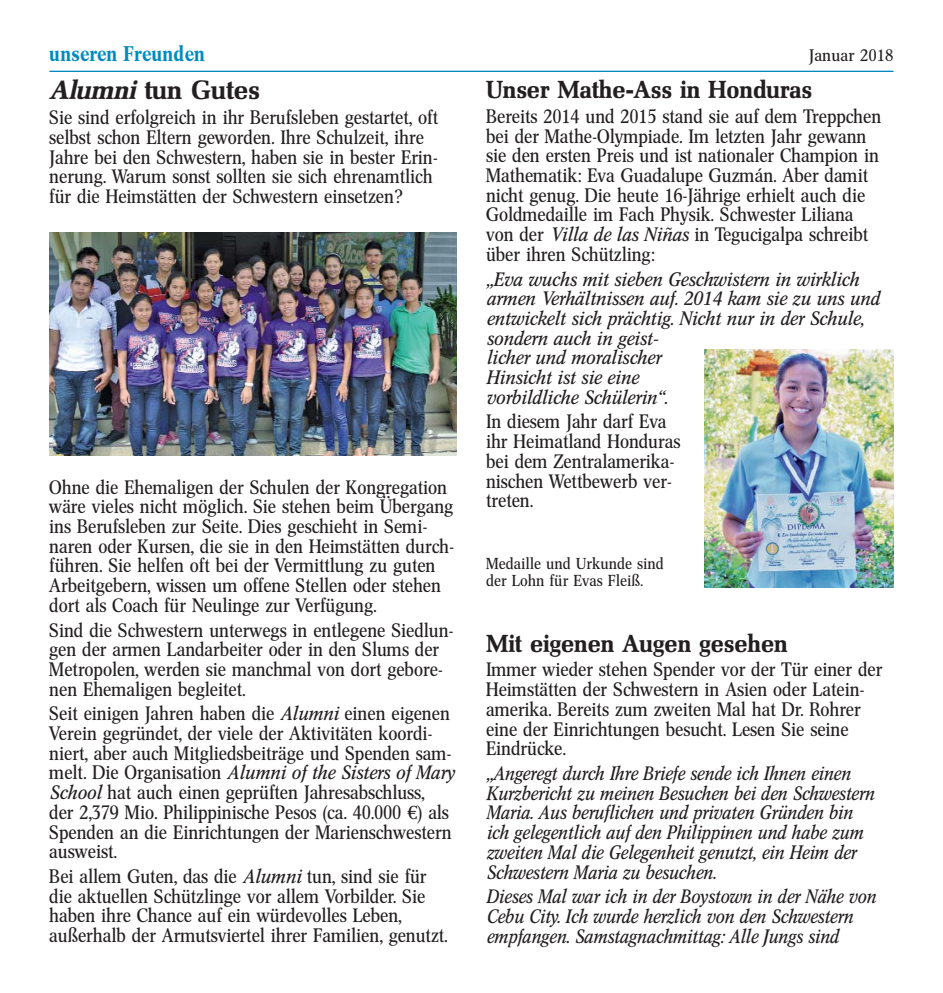
<style>
.page{position:relative;width:943px;height:993px;background:#fff}
.page>*{position:absolute;margin:0;border:0;box-sizing:border-box;transform-origin:0 0}
.t1{font:26.25px "Mel Bol";color:#231f20}
.t2{font:24.5px "Mel Bol";color:#231f20}
.t3{font:21px "Cnn Med";letter-spacing:.02em;color:#008bbf}
.t4{font:19.25px/19.6px "Cnn Reg";letter-spacing:.01em;color:#231f20;scale:1.05 1}
.t5{font:19.25px/19.6px "Cnn Ita";letter-spacing:.01em;color:#231f20;scale:1.05 1}
.t6{font:19.25px/19.6px "Cnn Ita";letter-spacing:.01em;color:#231f20}
.t7{font:16.62px "Cnn Reg";letter-spacing:.015em;color:#231f20;scale:1.1 1}
.t8{font:15.75px/16.6px "Cnn Reg";letter-spacing:.015em;color:#231f20;scale:1.07 1}
.s1{font-style:italic}
.s2{font-family:"Cnn Ita"}
.s3{font-family:"Cnn Reg"}
.s4{font-family:"Euro Serif"}
</style>
<div class="page">
<hr style="left:50px;top:71px;width:843px;height:1px;background:#008bbf">
<img style="left:50px;top:232px;width:406px;height:224px">
<img style="left:704px;top:349px;width:189px;height:238px">
<p class="t3" style="left:50px;top:43px;width:157px">unseren Freunden</p>
<p class="t7" style="left:809px;top:47px;width:78px">Januar 2018</p>
<h1 class="t1" style="left:50px;top:78px;width:212px"><span class="s1">Alumni</span> tun Gutes</h1>
<p class="t4" style="left:50px;top:109px;width:371px">Sie sind erfolgreich in ihr Berufsleben gestartet, oft selbst schon Eltern geworden. Ihre Schulzeit, ihre Jahre bei den Schwestern, haben sie in bester Erin&shy;nerung. Warum sonst sollten sie sich ehrenamtlich für die Heimstätten der Schwestern einsetzen?</p>
<p class="t2" style="left:486px;top:78px;width:327px">Unser Mathe-Ass in Honduras</p>
<p class="t4" style="left:486px;top:107px;width:378px">Bereits 2014 und 2015 stand sie auf dem Treppchen bei der Mathe-Olympiade. Im letzten Jahr gewann sie den ersten Preis und ist nationaler Champion in Mathematik: Eva Guadalupe Guzmán. Aber damit nicht genug. Die heute 16-Jährige erhielt auch die Goldmedaille im Fach Physik. Schwester Liliana von der <span class="s2">Villa de las Niñas</span> in Tegucigalpa schreibt über ihren Schützling:</p>
<p class="t5" style="left:486px;top:270px;width:376px">„Eva wuchs mit sieben Geschwistern in wirklich armen Verhältnissen auf. 2014 kam sie zu uns und entwickelt sich prächtig. Nicht nur in der Schule, sondern auch in geist-<br>licher und moralischer<br>Hinsicht ist sie eine<br>vorbildliche Schülerin“.</p>
<p class="t4" style="left:486px;top:413px;width:186px">In diesem Jahr darf Eva ihr Heimatland Honduras bei dem Zentralamerika&shy;nischen Wettbewerb ver&shy;treten.</p>
<p class="t4" style="left:50px;top:478px;width:387px">Ohne die Ehemaligen der Schulen der Kongregation wäre vieles nicht möglich. Sie stehen beim Übergang ins Berufsleben zur Seite. Dies geschieht in Semi&shy;naren oder Kursen, die sie in den Heimstätten durch&shy;führen. Sie helfen oft bei der Vermittlung zu guten Arbeitgebern, wissen um offene Stellen oder stehen dort als Coach für Neulinge zur Verfügung.</p>
<p class="t4" style="left:50px;top:621px;width:386px">Sind die Schwestern unterwegs in entlegene Siedlun&shy;gen der armen Landarbeiter oder in den Slums der Metropolen, werden sie manchmal von dort gebore&shy;nen Ehemaligen begleitet.</p>
<p class="t4" style="left:50px;top:704px;width:384px">Seit einigen Jahren haben die <span class="s2">Alumni</span> einen eigenen<br>Verein gegründet, der viele der Aktivitäten koordi&shy;niert, aber auch Mitgliedsbeiträge und Spenden sam-</p>
<p class="t5" style="left:50px;top:763px;width:387px"><span class="s3">melt. Die Organisation</span> Alumni of the Sisters of Mary</p>
<p class="t4" style="left:50px;top:783px;width:384px"><span class="s2">School</span> hat auch einen geprüften Jahresabschluss, der 2,379 Mio. Philippinische Pesos (ca. 40.000 <span class="s4">€</span>) als Spenden an die Einrichtungen der Marienschwestern ausweist.</p>
<p class="t4" style="left:50px;top:867px;width:381px">Bei allem Guten, das die <span class="s2">Alumni</span> tun, sind sie für die aktuellen Schützlinge vor allem Vorbilder. Sie haben ihre Chance auf ein würdevolles Leben, außerhalb der Armutsviertel ihrer Familien, genutzt.</p>
<p class="t8" style="left:486px;top:556px;width:167px">Medaille und Urkunde sind der Lohn für Evas Fleiß.</p>
<p class="t2" style="left:486px;top:631px;width:303px">Mit eigenen Augen gesehen</p>
<p class="t4" style="left:486px;top:660px;width:379px">Immer wieder stehen Spender vor der Tür einer der Heimstätten der Schwestern in Asien oder Latein&shy;amerika. Bereits zum zweiten Mal hat Dr. Rohrer eine der Einrichtungen besucht. Lesen Sie seine Eindrücke.</p>
<p class="t5" style="left:486px;top:764px;width:371px">„Angeregt durch Ihre Briefe sende ich Ihnen einen Kurzbericht zu meinen Besuchen bei den Schwestern Maria. Aus beruflichen und privaten Gründen bin ich gelegentlich auf den Philippinen und habe zum zweiten Mal die Gelegenheit genutzt, ein Heim der Schwestern Maria zu besuchen.</p>
<p class="t6" style="left:486px;top:887px;width:391px">Dieses Mal war ich in der Boystown in der Nähe von<br>Cebu City. Ich wurde herzlich von den Schwestern empfangen. Samstagnachmittag: Alle Jungs sind</p>
</div>
